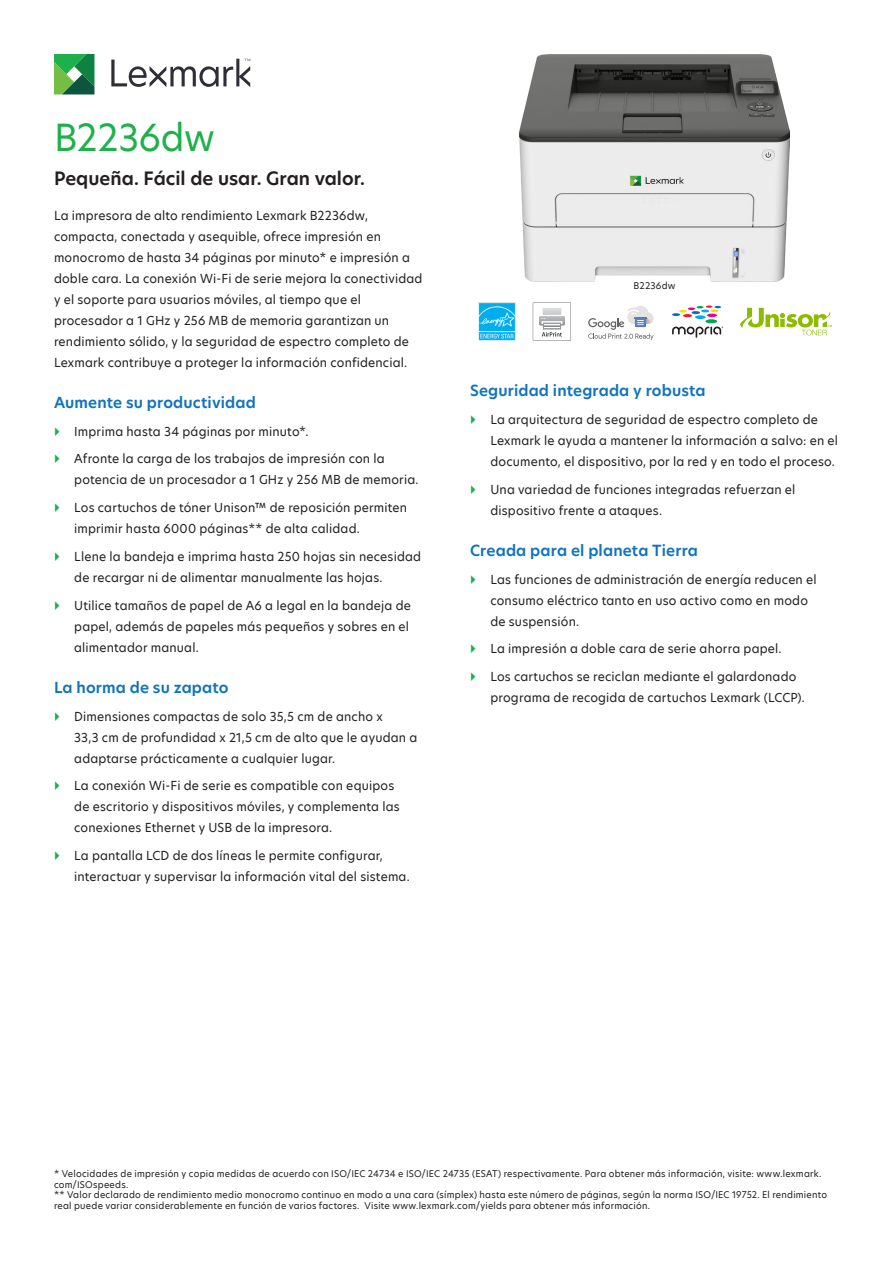
<style>
.page{position:relative;width:893px;height:1263px;background:#fff}
.page>*{position:absolute;margin:0;border:0;box-sizing:border-box;transform-origin:0 0}
.Title_Header{font:36px "TP Hero";letter-spacing:-.01em;color:#1eb14b}
.Body_header_-_level{font:600 18px "TP Hero";color:#231f20}
.Body_header_-_level-2{font:600 15px "TP Hero";letter-spacing:.01em;color:#1074bc}
.Body_Copy{font:12px/21px "TP Hero";letter-spacing:.015em;color:#231f20}
.Footnotes{font:9px/10.5px "TP Hero";letter-spacing:.025em;color:#231f20}
</style>
<div class="page">
<svg style="left:111px;top:59px;width:139px;height:28px"></svg>
<svg style="left:54px;top:54px;width:40px;height:40px;background:#3d9b53"></svg>
<img style="left:519px;top:54px;width:270px;height:228px">
<img style="left:479px;top:303px;width:37px;height:38px">
<svg style="left:533px;top:303px;width:38px;height:38px"></svg>
<img style="left:535px;top:306px;width:34px;height:24px">
<svg style="left:588px;top:306px;width:66px;height:34px"></svg>
<svg style="left:672px;top:327px;width:51px;height:11px"></svg>
<svg style="left:705px;top:319px;width:12px;height:4px"></svg>
<svg style="left:695px;top:315px;width:11px;height:4px"></svg>
<svg style="left:672px;top:305px;width:49px;height:12px"></svg>
<svg style="left:740px;top:308px;width:92px;height:27px"></svg>
<p class="Title_Header" style="left:54px;top:113px;width:162px">B2236dw</p>
<p class="Body_header_-_level" style="left:54px;top:166px;width:312px">Pequeña. Fácil de usar. Gran valor.</p>
<p class="Body_Copy" style="left:54px;top:204px;width:370px">La impresora de alto rendimiento Lexmark B2236dw, compacta, conectada y asequible, ofrece impresión en monocromo de hasta 34 páginas por minuto* e impresión a doble cara. La conexión Wi-Fi de serie mejora la conectividad y el soporte para usuarios móviles, al tiempo que el procesador a 1 GHz y 256 MB de memoria garantizan un rendimiento sólido, y la seguridad de espectro completo de Lexmark contribuye a proteger la información confidencial.</p>
<p class="Body_header_-_level-2" style="left:54px;top:392px;width:203px">Aumente su productividad</p>
<p class="Body_Copy" style="left:74px;top:420px;width:236px">Imprima hasta 34 páginas por minuto*.</p>
<p class="Body_Copy" style="left:74px;top:448px;width:346px">Afronte la carga de los trabajos de impresión con la potencia de un procesador a 1 GHz y 256 MB de memoria.</p>
<p class="Body_Copy" style="left:74px;top:497px;width:334px">Los cartuchos de tóner Unison™ de reposición permiten imprimir hasta 6000 páginas** de alta calidad.</p>
<p class="Body_Copy" style="left:74px;top:546px;width:348px">Llene la bandeja e imprima hasta 250 hojas sin necesidad de recargar ni de alimentar manualmente las hojas.</p>
<p class="Body_Copy" style="left:74px;top:594px;width:338px">Utilice tamaños de papel de A6 a legal en la bandeja de papel, además de papeles más pequeños y sobres en el alimentador manual.</p>
<p class="Body_header_-_level-2" style="left:54px;top:677px;width:176px">La horma de su zapato</p>
<p class="Body_Copy" style="left:74px;top:705px;width:345px">Dimensiones compactas de solo 35,5 cm de ancho x<br>33,3 cm de profundidad x 21,5 cm de alto que le ayudan a adaptarse prácticamente a cualquier lugar.</p>
<p class="Body_Copy" style="left:74px;top:775px;width:327px">La conexión Wi-Fi de serie es compatible con equipos de escritorio y dispositivos móviles, y complementa las conexiones Ethernet y USB de la impresora.</p>
<p class="Body_Copy" style="left:74px;top:845px;width:337px">La pantalla LCD de dos líneas le permite configurar, interactuar y supervisar la información vital del sistema.</p>
<p class="Footnotes" style="left:633px;top:280px;width:44px">B2236dw</p>
<p class="Body_header_-_level-2" style="left:470px;top:380px;width:237px">Seguridad integrada y robusta</p>
<p class="Body_Copy" style="left:490px;top:409px;width:349px">La arquitectura de seguridad de espectro completo de<br>Lexmark le ayuda a mantener la información a salvo: en el documento, el dispositivo, por la red y en todo el proceso.</p>
<p class="Body_Copy" style="left:490px;top:478px;width:307px">Una variedad de funciones integradas refuerzan el dispositivo frente a ataques.</p>
<p class="Body_header_-_level-2" style="left:470px;top:540px;width:229px">Creada para el planeta Tierra</p>
<p class="Body_Copy" style="left:490px;top:568px;width:328px">Las funciones de administración de energía reducen el consumo eléctrico tanto en uso activo como en modo de suspensión.</p>
<p class="Body_Copy" style="left:490px;top:638px;width:293px">La impresión a doble cara de serie ahorra papel.</p>
<p class="Body_Copy" style="left:490px;top:666px;width:316px">Los cartuchos se reciclan mediante el galardonado programa de recogida de cartuchos Lexmark (LCCP).</p>
<p class="Footnotes" style="left:54px;top:1169px;width:769px">* Velocidades de impresión y copia medidas de acuerdo con ISO/IEC 24734 e ISO/IEC 24735 (ESAT) respectivamente. Para obtener más información, visite: www.lexmark. com/ISOspeeds.</p>
<p class="Footnotes" style="left:54px;top:1190px;width:775px">** Valor declarado de rendimiento medio monocromo continuo en modo a una cara (símplex) hasta este número de páginas, según la norma ISO/IEC 19752. El rendimiento real puede variar considerablemente en función de varios factores. Visite www.lexmark.com/yields para obtener más información.</p>
</div>
